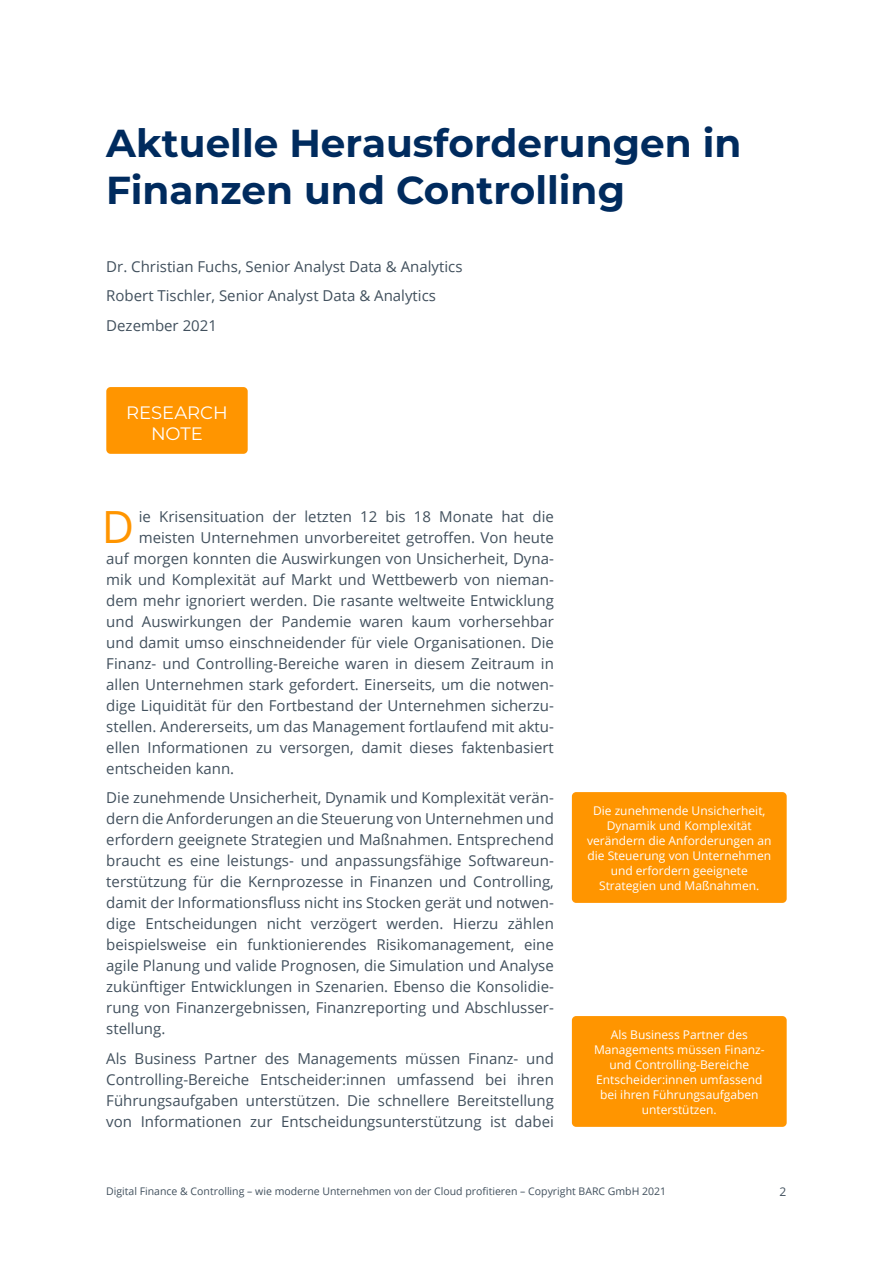
<style>
.page{position:relative;width:893px;height:1263px;background:#fff}
.page>*{position:absolute;margin:0;border:0;box-sizing:border-box;transform-origin:0 0}
.t1{font:44.4px "Open Sans";color:#ff9500}
.t2{font:700 39px/46.8px "Montserrat";color:#002b5e}
.t3{font:18px/21px "Montserrat";color:#fff;text-align:center}
.t4{font:15px/21px "Open Sans";color:#41505d;text-align:justify}
.t5{font:12px/15px "Open Sans";color:#fff;text-align:center}
.t6{font:12px "Open Sans";color:#41505d}
.t7{font:10.5px "Open Sans";color:#41505d}
</style>
<div class="page">
<div style="left:106px;top:387px;width:142px;height:67px;background:#ff9500;border-radius:4px"></div>
<div style="left:572px;top:792px;width:215px;height:111px;background:#ff9500;border-radius:4px"></div>
<div style="left:572px;top:1016px;width:215px;height:111px;background:#ff9500;border-radius:4px"></div>
<h2 class="t2" style="left:106px;top:118px;width:637px">Aktuelle Herausforderungen in<br>Finanzen und Controlling</h2>
<p class="t4" style="left:106px;top:251px;width:358px;line-height:29.5px;text-align:left">Dr. Christian Fuchs, Senior Analyst Data &amp; Analytics<br>Robert Tischler, Senior Analyst Data &amp; Analytics<br>Dezember 2021</p>
<p class="t3" style="left:126px;top:401px;width:103px">RESEARCH<br>NOTE</p>
<h1 class="t1" style="left:102px;top:496px;width:34px">D</h1>
<p class="t4" style="left:139px;top:505px;width:417px">ie Krisensituation der letzten 12 bis 18 Monate hat die</p>
<p class="t4" style="left:139px;top:526px;width:417px">meisten Unternehmen unvorbereitet getroffen. Von heute</p>
<p class="t4" style="left:106px;top:547px;width:449px">auf morgen konnten die Auswirkungen von Unsicherheit, Dyna-</p>
<p class="t4" style="left:106px;top:568px;width:449px">mik und Komplexität auf Markt und Wettbewerb von nieman-</p>
<p class="t4" style="left:106px;top:589px;width:449px">dem mehr ignoriert werden. Die rasante weltweite Entwicklung</p>
<p class="t4" style="left:106px;top:610px;width:449px">und Auswirkungen der Pandemie waren kaum vorhersehbar</p>
<p class="t4" style="left:106px;top:631px;width:449px">und damit umso einschneidender für viele Organisationen. Die</p>
<p class="t4" style="left:106px;top:652px;width:449px">Finanz- und Controlling-Bereiche waren in diesem Zeitraum in</p>
<p class="t4" style="left:106px;top:673px;width:449px">allen Unternehmen stark gefordert. Einerseits, um die notwen-</p>
<p class="t4" style="left:106px;top:694px;width:449px">dige Liquidität für den Fortbestand der Unternehmen sicherzu-</p>
<p class="t4" style="left:106px;top:715px;width:449px">stellen. Andererseits, um das Management fortlaufend mit aktu-</p>
<p class="t4" style="left:106px;top:736px;width:449px">ellen Informationen zu versorgen, damit dieses faktenbasiert</p>
<p class="t4" style="left:106px;top:757px;width:129px">entscheiden kann.</p>
<p class="t4" style="left:106px;top:787px;width:449px">Die zunehmende Unsicherheit, Dynamik und Komplexität verän&shy;dern die Anforderungen an die Steuerung von Unternehmen und erfordern geeignete Strategien und Maßnahmen. Entsprechend braucht es eine leistungs- und anpassungsfähige Softwareun&shy;terstützung für die Kernprozesse in Finanzen und Controlling, damit der Informationsfluss nicht ins Stocken gerät und notwen&shy;dige Entscheidungen nicht verzögert werden. Hierzu zählen beispielsweise ein funktionierendes Risikomanagement, eine agile Planung und valide Prognosen, die Simulation und Analyse zukünftiger Entwicklungen in Szenarien. Ebenso die Konsolidie&shy;rung von Finanzergebnissen, Finanzreporting und Abschlusser&shy;stellung.</p>
<p class="t4" style="left:106px;top:1047px;width:449px">Als Business Partner des Managements müssen Finanz- und Controlling-Bereiche Entscheider:innen umfassend bei ihren Führungsaufgaben unterstützen. Die schnellere Bereitstellung von Informationen zur Entscheidungsunterstützung ist dabei</p>
<p class="t5" style="left:587px;top:802px;width:186px">Die zunehmende Unsicherheit,<br>Dynamik und Komplexität verändern die Anforderungen an die Steuerung von Unternehmen und erfordern geeignete<br>Strategien und Maßnahmen.</p>
<p class="t5" style="left:594px;top:1026px;width:172px">Als Business Partner des<br>Managements müssen Finanz&shy;und Controlling-Bereiche<br>Entscheider:innen umfassend bei ihren Führungsaufgaben unterstützen.</p>
<p class="t7" style="left:106px;top:1184px;width:562px">Digital Finance &amp; Controlling – wie moderne Unternehmen von der Cloud profitieren – Copyright BARC GmbH 2021</p>
<p class="t6" style="left:780px;top:1184px;width:8px">2</p>
</div>
